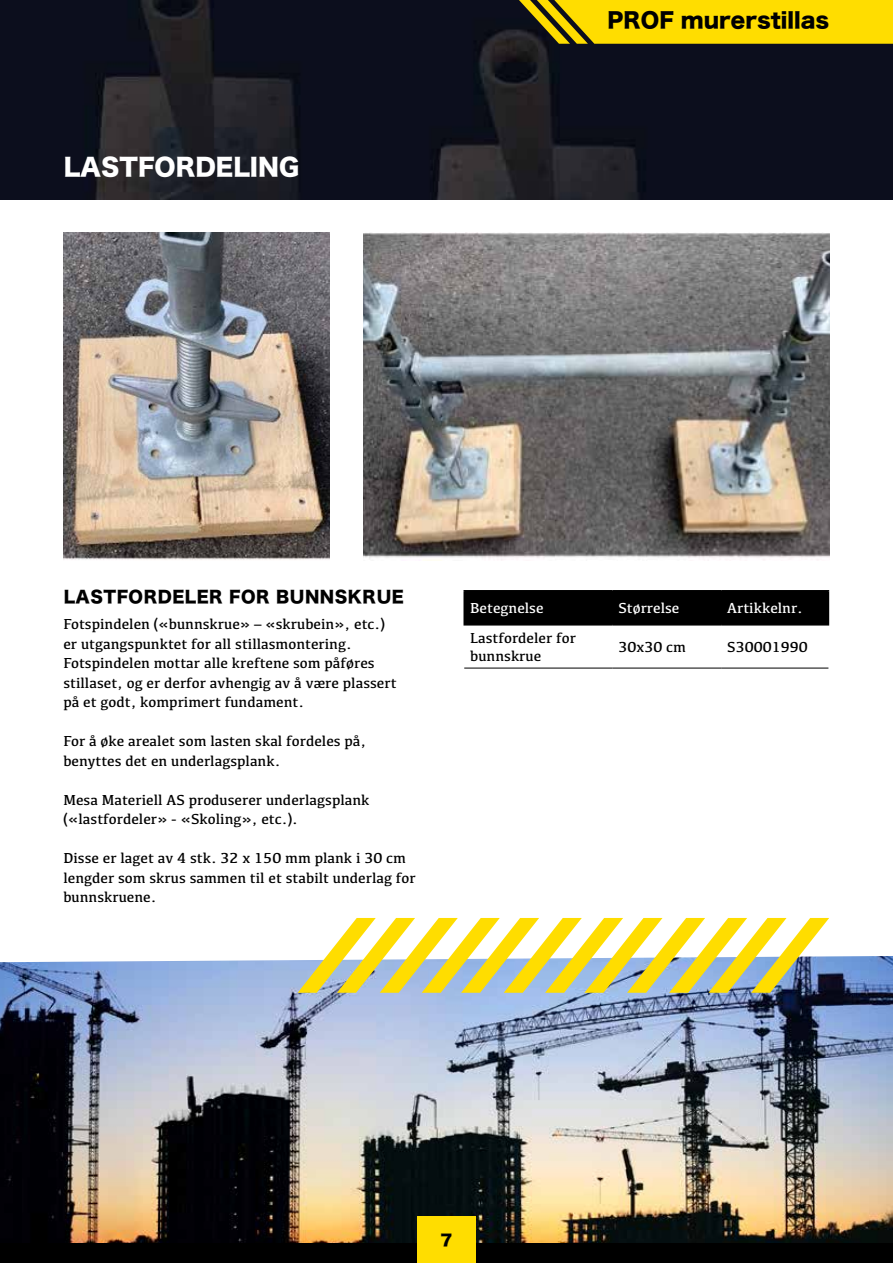
<style>
.page{position:relative;width:893px;height:1263px;background:#fff}
.page>*{position:absolute;margin:0;border:0;box-sizing:border-box;transform-origin:0 0}
.t1{font:24px "Hira Kaku Std N W8";color:#fff}
.t2{font:21px "Hira Kaku Std N W8";color:#000}
.t3{font:16.5px "Hira Kaku Std N W8";letter-spacing:.03em;color:#000}
.t4{font:15.45px "Hira Kaku Std N W8";color:#000}
.t5{font:15px/19.5px "Kefa";color:#000}
.t6{font:15px "Kefa";color:#fff}
</style>
<div class="page">
<img style="left:0;top:0;width:893px;height:200px">
<img style="left:0;top:956px;width:893px;height:288px">
<svg style="left:298px;top:918px;width:531px;height:75px"></svg>
<div style="left:0;top:1244px;width:893px;height:19px;background:#000"></div>
<div style="left:417px;top:1216px;width:59px;height:47px;background:#fd0"></div>
<div style="left:465px;top:591px;width:363px;height:33px;background:#000"></div>
<hr style="left:463px;top:590px;width:149px;height:1px;background:#000">
<hr style="left:463px;top:591px;width:2px;height:33px;background:#000">
<hr style="left:612px;top:590px;width:109px;height:1px;background:#000">
<hr style="left:612px;top:591px;width:1px;height:33px;background:#000">
<hr style="left:721px;top:590px;width:108px;height:1px;background:#000">
<hr style="left:720px;top:591px;width:2px;height:33px;background:#000">
<hr style="left:828px;top:591px;width:1px;height:33px;background:#000">
<hr style="left:463px;top:624px;width:149px;height:1px;background:#000">
<hr style="left:612px;top:624px;width:109px;height:1px;background:#000">
<hr style="left:721px;top:624px;width:108px;height:1px;background:#000">
<hr style="left:464px;top:668px;width:148px;height:1px;background:#000">
<hr style="left:612px;top:668px;width:109px;height:1px;background:#000">
<hr style="left:721px;top:668px;width:107px;height:1px;background:#000">
<svg style="left:519px;top:0;width:374px;height:44px;background:#e8c902"></svg>
<img style="left:64px;top:233px;width:266px;height:327px">
<img style="left:364px;top:233px;width:465px;height:327px">
<h1 class="t1" style="left:64px;top:153px;width:237px">LASTFORDELING</h1>
<h2 class="t2" style="left:608px;top:9px;width:223px">PROF murerstillas</h2>
<p class="t3" style="left:64px;top:588px;width:342px">LASTFORDELER FOR BUNNSKRUE</p>
<p class="t5" style="left:63px;top:614px;width:335px">Fotspindelen («bunnskrue» – «skrubein», etc.) er utgangspunktet for all stillasmontering.<br>Fotspindelen mottar alle kreftene som påføres stillaset, og er derfor avhengig av å være plassert på et godt, komprimert fundament.</p>
<p class="t5" style="left:63px;top:731px;width:304px">For å øke arealet som lasten skal fordeles på, benyttes det en underlagsplank.</p>
<p class="t5" style="left:63px;top:790px;width:308px">Mesa Materiell AS produserer underlagsplank («lastfordeler» - «Skoling», etc.).</p>
<p class="t5" style="left:63px;top:848px;width:354px">Disse er laget av 4 stk. 32 x 150 mm plank i 30 cm lengder som skrus sammen til et stabilt underlag for bunnskruene.</p>
<p class="t6" style="left:470px;top:599px;width:75px">Betegnelse</p>
<p class="t6" style="left:618px;top:599px;width:63px">Størrelse</p>
<p class="t6" style="left:727px;top:599px;width:77px">Artikkelnr.</p>
<p class="t5" style="left:470px;top:629px;width:107px;line-height:18px">Lastfordeler for bunnskrue</p>
<p class="t5" style="left:618px;top:637px;width:69px">30x30 cm</p>
<p class="t5" style="left:727px;top:637px;width:82px">S30001990</p>
<p class="t4" style="left:440px;top:1232px;width:13px">7</p>
</div>
